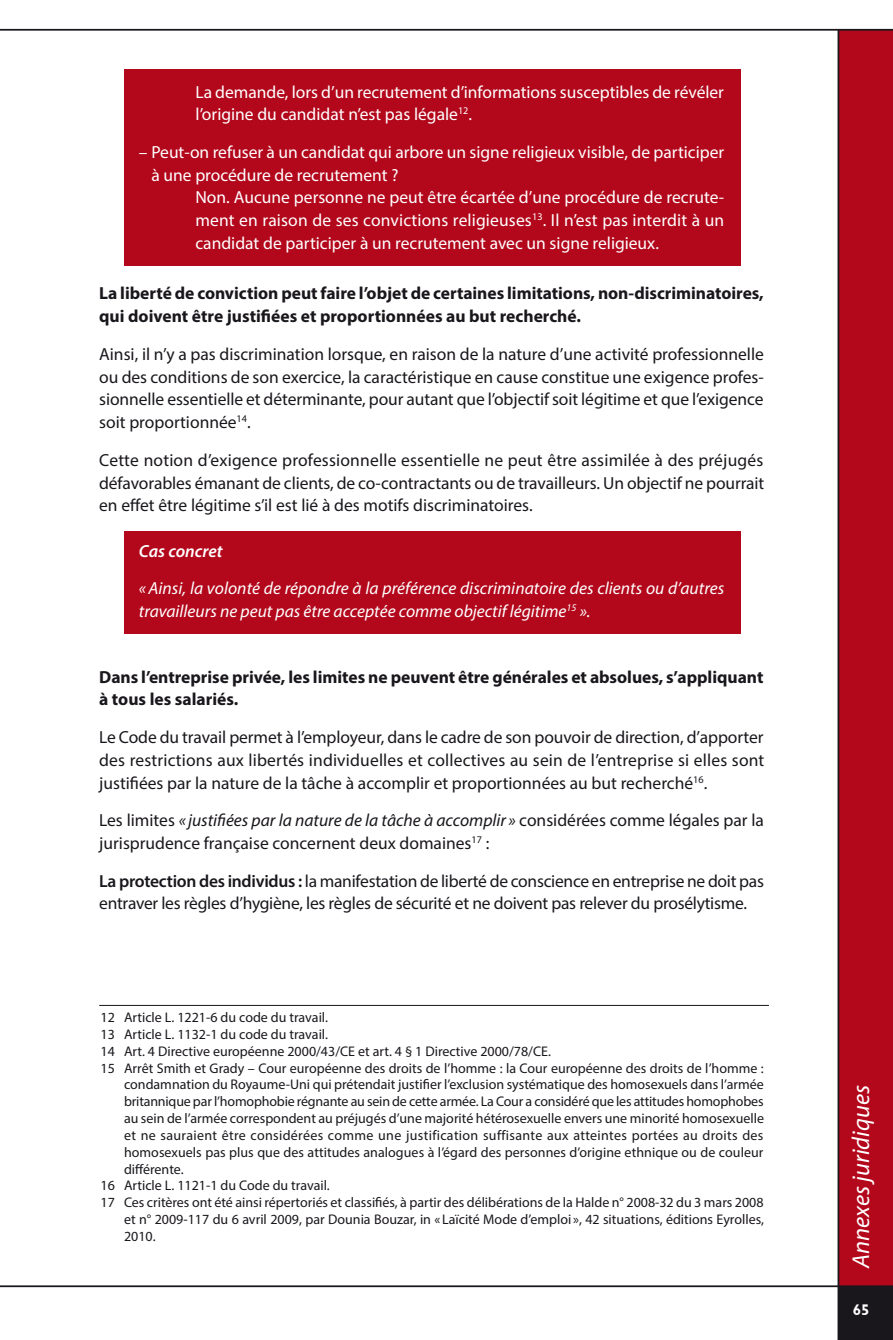
<style>
.page{position:relative;width:893px;height:1340px;background:#fff}
.page>*{position:absolute;margin:0;border:0;box-sizing:border-box;transform-origin:0 0}
.t1{font:italic 24.5px "Myriad Pro";color:#fff}
.t2{font:17.5px/22.8px "Myriad Pro";letter-spacing:-.005em;color:#1a171c;text-align:justify}
.t3{font:17.5px/22.8px "Myriad Pro";color:#fff}
.t4{font:700 17.5px/22.8px "Myriad Pro";color:#1a171c}
.t5{font:italic 17.5px/22.8px "Myriad Pro";color:#fff}
.t6{font:italic 600 17.5px "Myriad Pro";color:#fff}
.t7{font:700 15.75px "Chantilly";color:#fff}
.t8{font:14px "Myriad Pro";color:#1a171c}
.t9{font:14px "Myriad Pro";letter-spacing:.025em;color:#1a171c}
.s1{font-style:italic}
.s2{font-weight:600}
</style>
<div class="page">
<div style="left:838px;top:1285px;width:55px;height:54px;background:#1a171c"></div>
<div style="left:838px;top:29px;width:55px;height:1256px;background:#b3071b"></div>
<hr style="left:0;top:29px;width:893px;height:2px;background:#1a171c">
<hr style="left:0;top:1285px;width:893px;height:2px;background:#1a171c">
<hr style="left:837px;top:30px;width:2px;height:1309px;background:#1a171c">
<div style="left:124px;top:69px;width:617px;height:197px;background:#b3071b"></div>
<div style="left:124px;top:531px;width:617px;height:103px;background:#b3071b"></div>
<hr style="left:99px;top:1005px;width:670px;height:1px;background:#1a171c">
<p class="t3" style="left:195px;top:80px;width:530px">La demande, lors d’un recrutement d’informations susceptibles de révéler l’origine du candidat n’est pas légale<sup>12</sup>.</p>
<p class="t3" style="left:151px;top:140px;width:574px;text-indent:-12px">– Peut-on refuser à un candidat qui arbore un signe religieux visible, de participer à une procédure de recrutement ?</p>
<p class="t3" style="left:195px;top:186px;width:530px;text-align:justify">Non. Aucune personne ne peut être écartée d’une procédure de recrute&shy;ment en raison de ses convictions religieuses<sup>13</sup>. Il n’est pas interdit à un candidat de participer à un recrutement avec un signe religieux.</p>
<p class="t4" style="left:99px;top:281px;width:666px">La liberté de conviction peut faire l’objet de certaines limitations, non-discriminatoires, qui doivent être justifiées et proportionnées au but recherché.</p>
<p class="t2" style="left:99px;top:342px;width:666px">Ainsi, il n’y a pas discrimination lorsque, en raison de la nature d’une activité professionnelle ou des conditions de son exercice, la caractéristique en cause constitue une exigence profes&shy;sionnelle essentielle et déterminante, pour autant que l’objectif soit légitime et que l’exigence soit proportionnée<sup>14</sup>.</p>
<p class="t2" style="left:99px;top:448px;width:667px">Cette notion d’exigence professionnelle essentielle ne peut être assimilée à des préjugés défavorables émanant de clients, de co-contractants ou de travailleurs. Un objectif ne pourrait en effet être légitime s’il est lié à des motifs discriminatoires.</p>
<p class="t6" style="left:139px;top:540px;width:85px">Cas concret</p>
<p class="t5" style="left:139px;top:577px;width:587px">«Ainsi, la volonté de répondre à la préférence discriminatoire des clients ou d’autres travailleurs ne peut pas être acceptée comme objectif légitime<sup>15</sup> ».</p>
<p class="t4" style="left:99px;top:664px;width:666px">Dans l’entreprise privée, les limites ne peuvent être générales et absolues, s’appliquant à tous les salariés.</p>
<p class="t2" style="left:99px;top:725px;width:667px">Le Code du travail permet à l’employeur, dans le cadre de son pouvoir de direction, d’apporter des restrictions aux libertés individuelles et collectives au sein de l’entreprise si elles sont justifiées par la nature de la tâche à accomplir et proportionnées au but recherché<sup>16</sup>.</p>
<p class="t2" style="left:99px;top:808px;width:666px">Les limites <span class="s1">« justifiées par la nature de la tâche à accomplir »</span> considérées comme légales par la jurisprudence française concernent deux domaines<sup>17</sup> :</p>
<p class="t2" style="left:99px;top:869px;width:666px"><span class="s2">La protection des individus :</span> la manifestation de liberté de conscience en entreprise ne doit pas entraver les règles d’hygiène, les règles de sécurité et ne doivent pas relever du prosélytisme.</p>
<p class="t8" style="left:101px;top:1008px;width:229px">12 Article L. 1221-6 du code du travail.</p>
<p class="t8" style="left:101px;top:1025px;width:229px">13 Article L. 1132-1 du code du travail.</p>
<p class="t8" style="left:101px;top:1042px;width:452px">14 Art. 4 Directive européenne 2000/43/CE et art. 4 § 1 Directive 2000/78/CE.</p>
<p class="t8" style="left:101px;top:1059px;width:665px">15 Arrêt Smith et Grady – Cour européenne des droits de l’homme : la Cour européenne des droits de l’homme :</p>
<p class="t8" style="left:124px;top:1076px;width:641px">condamnation du Royaume-Uni qui prétendait justifier l’exclusion systématique des homosexuels dans l’armée</p>
<p class="t8" style="left:124px;top:1092px;width:641px">britannique par l’homophobie régnante au sein de cette armée. La Cour a considéré que les attitudes homophobes</p>
<p class="t8" style="left:124px;top:1109px;width:641px">au sein de l’armée correspondent au préjugés d’une majorité hétérosexuelle envers une minorité homosexuelle</p>
<p class="t9" style="left:124px;top:1126px;width:641px">et ne sauraient être considérées comme une justification suffisante aux atteintes portées au droits des</p>
<p class="t8" style="left:124px;top:1143px;width:641px">homosexuels pas plus que des attitudes analogues à l’égard des personnes d’origine ethnique ou de couleur</p>
<p class="t8" style="left:124px;top:1160px;width:61px">différente.</p>
<p class="t8" style="left:101px;top:1176px;width:231px">16 Article L. 1121-1 du Code du travail.</p>
<p class="t8" style="left:101px;top:1193px;width:664px">17 Ces critères ont été ainsi répertoriés et classifiés, à partir des délibérations de la Halde n° 2008-32 du 3 mars 2008</p>
<p class="t8" style="left:124px;top:1210px;width:641px">et n° 2009-117 du 6 avril 2009, par Dounia Bouzar, in « Laïcité Mode d’emploi », 42 situations, éditions Eyrolles,</p>
<p class="t8" style="left:124px;top:1227px;width:33px">2010.</p>
<h1 class="t1" style="left:846px;top:1267px;width:184px;rotate:-90deg">Annexes juridiques</h1>
<p class="t7" style="left:853px;top:1301px;width:18px">65</p>
</div>
